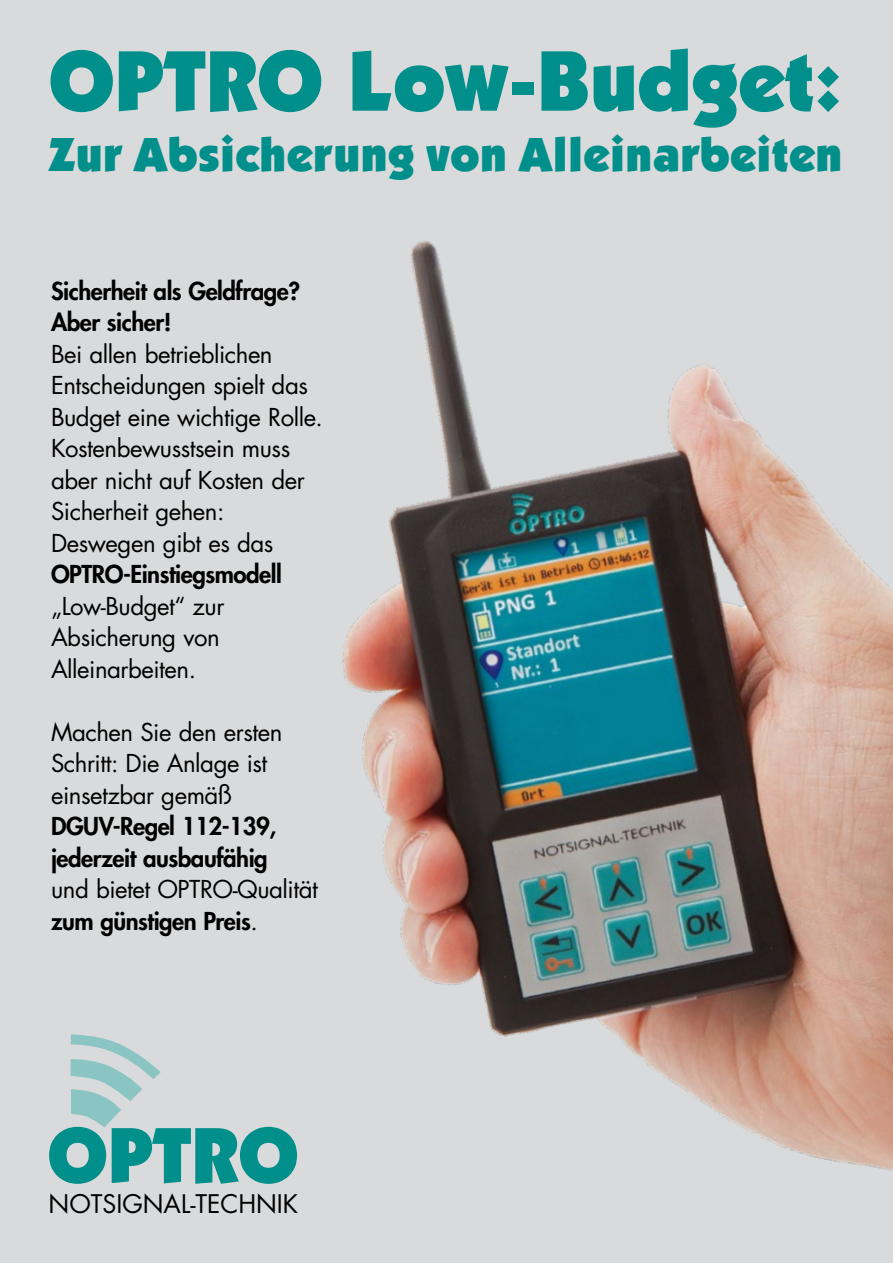
<style>
.page{position:relative;width:893px;height:1263px;background:#d9dadb}
.page>*{position:absolute;margin:0;border:0;box-sizing:border-box;transform-origin:0 0}
.t1{font:900 85.5px "Kabel IT Cby BT";color:#008f8b}
.t2{font:900 78.3px "Kabel IT Cby BT";color:#008f8b}
.t3{font:900 48px "Kabel IT Cby BT";letter-spacing:.01em;color:#008f8b}
.t4{font:24.9px "Futura";color:#000}
.t5{font:24px/31.5px "Futura";letter-spacing:-.02em;color:#000}
.t6{font:800 24px/31.5px "Futura";letter-spacing:-.02em;color:#000}
.s1{font-weight:800}
</style>
<div class="page">
<svg style="left:71px;top:1034px;width:90px;height:93px"></svg>
<img style="left:342px;top:241px;width:551px;height:930px">
<h1 class="t1" style="left:49px;top:28px;width:795px">OPTRO Low-Budget:</h1>
<h3 class="t3" style="left:49px;top:124px;width:795px">Zur Absicherung von Alleinarbeiten</h3>
<p class="t6" style="left:51px;top:275px;width:250px">Sicherheit als Geldfrage?<br>Aber sicher!</p>
<p class="t5" style="left:51px;top:338px;width:273px">Bei allen betrieblichen<br>Entscheidungen spielt das<br>Budget eine wichtige Rolle.<br>Kostenbewusstsein muss aber nicht auf Kosten der<br>Sicherheit gehen:<br>Deswegen gibt es das</p>
<p class="t6" style="left:51px;top:558px;width:232px">OPTRO-Einstiegsmodell</p>
<p class="t5" style="left:51px;top:590px;width:175px">„Low-Budget“ zur<br>Absicherung von<br>Alleinarbeiten.</p>
<p class="t5" style="left:51px;top:716px;width:233px">Machen Sie den ersten<br>Schritt: Die Anlage ist einsetzbar gemäß</p>
<p class="t6" style="left:51px;top:810px;width:227px">DGUV-Regel 112-139, jederzeit ausbaufähig</p>
<p class="t5" style="left:51px;top:873px;width:268px">und bietet OPTRO-Qualität <span class="s1">zum günstigen Preis</span>.</p>
<h2 class="t2" style="left:48px;top:1107px;width:252px">OPTRO</h2>
<p class="t4" style="left:49px;top:1186px;width:251px">NOTSIGNAL-TECHNIK</p>
</div>
